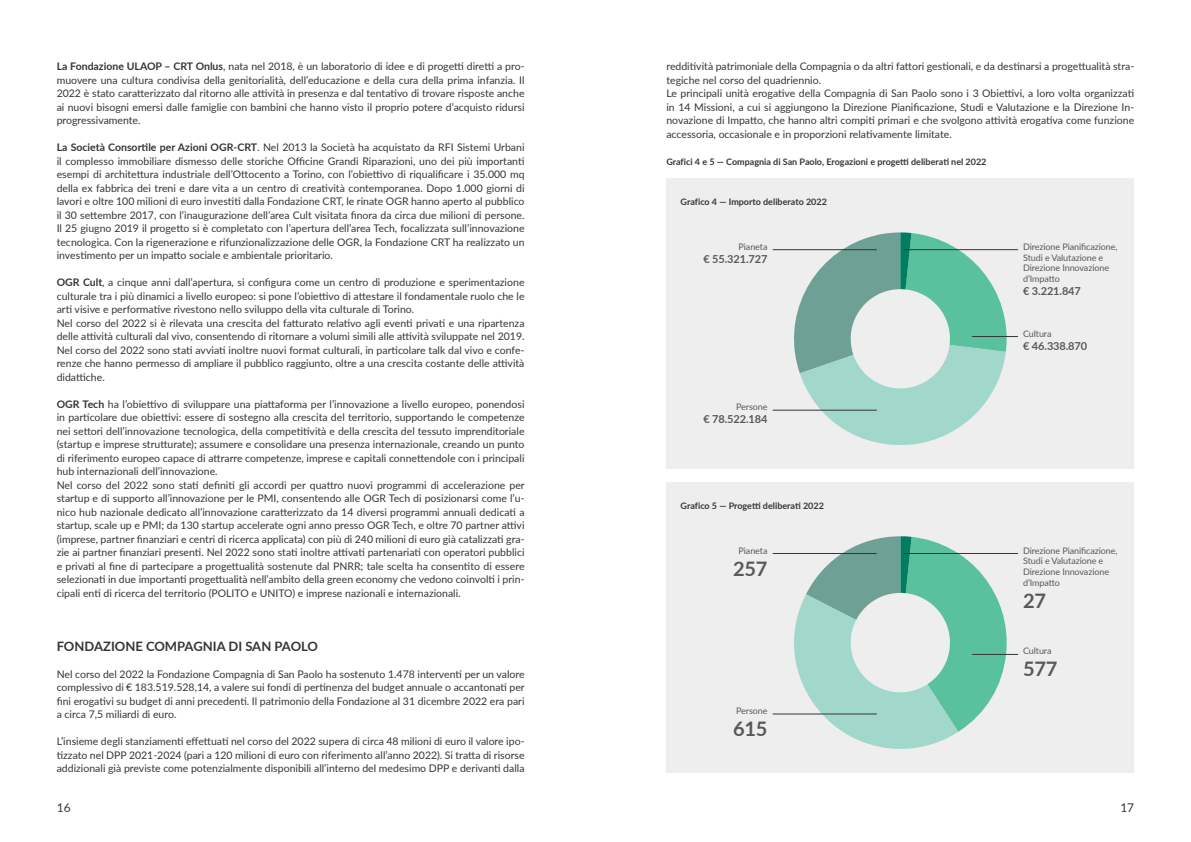
<style>
.page{position:relative;width:1191px;height:842px;background:#fff}
.page>*{position:absolute;margin:0;border:0;box-sizing:border-box;transform-origin:0 0}
.t1{font:700 20px "Lato";letter-spacing:-.01em;color:#57585a}
.t2{font:700 13px "Lato";color:#363536}
.t3{font:12px "Lato";color:#363536}
.t4{font:700 11px "Lato";letter-spacing:-.01em;color:#57585a}
.t5{font:10.5px/13.5px "Lato";color:#363536;text-align:justify}
.t6{font:9px/10.8px "Lato";letter-spacing:-.01em;color:#57585a}
.t7{font:700 9px "Lato";color:#363536}
.s1{font-weight:700}
</style>
<div class="page">
<div style="left:666px;top:178px;width:468px;height:290px;background:#eeeeef"></div>
<div style="left:666px;top:482px;width:468px;height:290px;background:#eeeeef"></div>
<hr style="left:904px;top:249px;width:114px;height:1px;background:#363536">
<hr style="left:972px;top:336px;width:46px;height:1px;background:#363536">
<hr style="left:772px;top:410px;width:104px;height:1px;background:#363536">
<hr style="left:772px;top:249px;width:104px;height:1px;background:#363536">
<svg style="left:780px;top:232px;width:232px;height:213px"></svg>
<hr style="left:904px;top:553px;width:114px;height:1px;background:#363536">
<hr style="left:972px;top:654px;width:46px;height:1px;background:#363536">
<hr style="left:772px;top:714px;width:104px;height:1px;background:#363536">
<hr style="left:772px;top:553px;width:104px;height:1px;background:#363536">
<svg style="left:788px;top:536px;width:224px;height:213px"></svg>
<p class="t5" style="left:57px;top:59px;width:469px"><span class="s1">La Fondazione ULAOP – CRT Onlus</span>, nata nel 2018, è un laboratorio di idee e di progetti diretti a pro&shy;muovere una cultura condivisa della genitorialità, dell’educazione e della cura della prima infanzia. Il 2022 è stato caratterizzato dal ritorno alle attività in presenza e dal tentativo di trovare risposte anche ai nuovi bisogni emersi dalle famiglie con bambini che hanno visto il proprio potere d’acquisto ridursi progressivamente.</p>
<p class="t5" style="left:57px;top:140px;width:469px"><span class="s1">La Società Consortile per Azioni OGR-CRT</span>. Nel 2013 la Società ha acquistato da RFI Sistemi Urbani il complesso immobiliare dismesso delle storiche Officine Grandi Riparazioni, uno dei più importanti esempi di architettura industriale dell’Ottocento a Torino, con l’obiettivo di riqualificare i 35.000 mq della ex fabbrica dei treni e dare vita a un centro di creatività contemporanea. Dopo 1.000 giorni di lavori e oltre 100 milioni di euro investiti dalla Fondazione CRT, le rinate OGR hanno aperto al pubblico il 30 settembre 2017, con l’inaugurazione dell’area Cult visitata finora da circa due milioni di persone.<br>Il 25 giugno 2019 il progetto si è completato con l’apertura dell’area Tech, focalizzata sull’innovazione tecnologica. Con la rigenerazione e rifunzionalizzazione delle OGR, la Fondazione CRT ha realizzato un investimento per un impatto sociale e ambientale prioritario.</p>
<p class="t5" style="left:57px;top:275px;width:469px"><span class="s1">OGR Cult</span>, a cinque anni dall’apertura, si configura come un centro di produzione e sperimentazione culturale tra i più dinamici a livello europeo: si pone l’obiettivo di attestare il fondamentale ruolo che le arti visive e performative rivestono nello sviluppo della vita culturale di Torino.</p>
<p class="t5" style="left:57px;top:316px;width:469px">Nel corso del 2022 si è rilevata una crescita del fatturato relativo agli eventi privati e una ripartenza delle attività culturali dal vivo, consentendo di ritornare a volumi simili alle attività sviluppate nel 2019.<br>Nel corso del 2022 sono stati avviati inoltre nuovi format culturali, in particolare talk dal vivo e confe&shy;renze che hanno permesso di ampliare il pubblico raggiunto, oltre a una crescita costante delle attività didattiche.</p>
<p class="t5" style="left:57px;top:397px;width:469px"><span class="s1">OGR Tech</span> ha l’obiettivo di sviluppare una piattaforma per l’innovazione a livello europeo, ponendosi in particolare due obiettivi: essere di sostegno alla crescita del territorio, supportando le competenze nei settori dell’innovazione tecnologica, della competitività e della crescita del tessuto imprenditoriale (startup e imprese strutturate); assumere e consolidare una presenza internazionale, creando un punto di riferimento europeo capace di attrarre competenze, imprese e capitali connettendole con i principali hub internazionali dell’innovazione.</p>
<p class="t5" style="left:57px;top:478px;width:469px">Nel corso del 2022 sono stati definiti gli accordi per quattro nuovi programmi di accelerazione per startup e di supporto all’innovazione per le PMI, consentendo alle OGR Tech di posizionarsi come l’u&shy;nico hub nazionale dedicato all’innovazione caratterizzato da 14 diversi programmi annuali dedicati a startup, scale up e PMI; da 130 startup accelerate ogni anno presso OGR Tech, e oltre 70 partner attivi (imprese, partner finanziari e centri di ricerca applicata) con più di 240 milioni di euro già catalizzati gra&shy;zie ai partner finanziari presenti. Nel 2022 sono stati inoltre attivati partenariati con operatori pubblici e privati al fine di partecipare a progettualità sostenute dal PNRR; tale scelta ha consentito di essere selezionati in due importanti progettualità nell’ambito della green economy che vedono coinvolti i prin&shy;cipali enti di ricerca del territorio (POLITO e UNITO) e imprese nazionali e internazionali.</p>
<p class="t2" style="left:57px;top:636px;width:263px">FONDAZIONE COMPAGNIA DI SAN PAOLO</p>
<p class="t5" style="left:57px;top:667px;width:469px">Nel corso del 2022 la Fondazione Compagnia di San Paolo ha sostenuto 1.478 interventi per un valore complessivo di € 183.519.528,14, a valere sui fondi di pertinenza del budget annuale o accantonati per fini erogativi su budget di anni precedenti. Il patrimonio della Fondazione al 31 dicembre 2022 era pari a circa 7,5 miliardi di euro.</p>
<p class="t5" style="left:57px;top:734px;width:469px">L’insieme degli stanziamenti effettuati nel corso del 2022 supera di circa 48 milioni di euro il valore ipo&shy;tizzato nel DPP 2021-2024 (pari a 120 milioni di euro con riferimento all’anno 2022). Si tratta di risorse addizionali già previste come potenzialmente disponibili all’interno del medesimo DPP e derivanti dalla</p>
<p class="t5" style="left:666px;top:59px;width:469px">redditività patrimoniale della Compagnia o da altri fattori gestionali, e da destinarsi a progettualità stra&shy;tegiche nel corso del quadriennio.</p>
<p class="t5" style="left:666px;top:86px;width:469px">Le principali unità erogative della Compagnia di San Paolo sono i 3 Obiettivi, a loro volta organizzati in 14 Missioni, a cui si aggiungono la Direzione Pianificazione, Studi e Valutazione e la Direzione In&shy;novazione di Impatto, che hanno altri compiti primari e che svolgono attività erogativa come funzione accessoria, occasionale e in proporzioni relativamente limitate.</p>
<p class="t7" style="left:666px;top:155px;width:321px">Grafici 4 e 5 — Compagnia di San Paolo, Erogazioni e progetti deliberati nel 2022</p>
<p class="t7" style="left:680px;top:195px;width:148px">Grafico 4 — Importo deliberato 2022</p>
<p class="t6" style="left:738px;top:241px;width:30px">Pianeta</p>
<p class="t4" style="left:703px;top:251px;width:66px">€ 55.321.727</p>
<p class="t6" style="left:736px;top:401px;width:33px">Persone</p>
<p class="t4" style="left:703px;top:411px;width:66px">€ 78.522.184</p>
<p class="t7" style="left:680px;top:499px;width:145px">Grafico 5 — Progetti deliberati 2022</p>
<p class="t6" style="left:738px;top:545px;width:30px">Pianeta</p>
<p class="t1" style="left:733px;top:554px;width:36px">257</p>
<p class="t6" style="left:736px;top:705px;width:33px">Persone</p>
<p class="t1" style="left:733px;top:714px;width:36px">615</p>
<p class="t6" style="left:1023px;top:241px;width:96px">Direzione Pianificazione,<br>Studi e Valutazione e<br>Direzione Innovazione dʼImpatto</p>
<p class="t4" style="left:1023px;top:283px;width:59px">€ 3.221.847</p>
<p class="t6" style="left:1023px;top:328px;width:30px">Cultura</p>
<p class="t4" style="left:1023px;top:338px;width:66px">€ 46.338.870</p>
<p class="t6" style="left:1023px;top:545px;width:96px">Direzione Pianificazione,<br>Studi e Valutazione e<br>Direzione Innovazione dʼImpatto</p>
<p class="t1" style="left:1023px;top:586px;width:24px">27</p>
<p class="t6" style="left:1023px;top:645px;width:30px">Cultura</p>
<p class="t1" style="left:1023px;top:654px;width:36px">577</p>
<p class="t3" style="left:57px;top:798px;width:15px">16</p>
<p class="t3" style="left:1120px;top:798px;width:15px">17</p>
</div>
